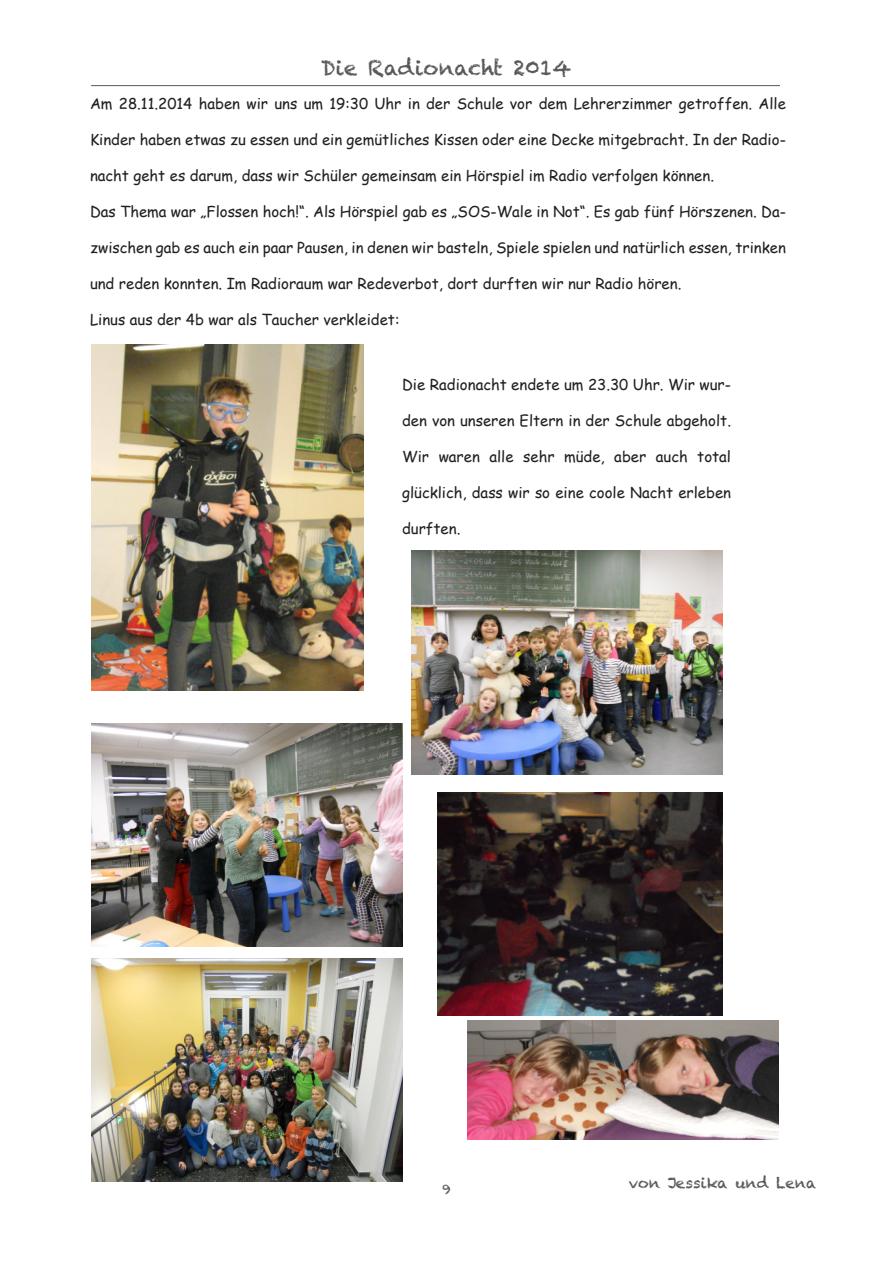
<style>
.page{position:relative;width:893px;height:1263px;background:#fff}
.page>*{position:absolute;margin:0;border:0;box-sizing:border-box;transform-origin:0 0}
.t1{font:21px "Chalkduster";color:#57585a}
.t2{font:15px "Comic Sans MS";color:#231f20}
.t3{font:15px "Chalkduster";color:#57585a}
.t4{font:13.5px "Chalkduster";color:#57585a}
</style>
<div class="page">
<hr style="left:91px;top:85px;width:689px;height:1px;background:#57585a">
<img style="left:411px;top:551px;width:311px;height:223px">
<img style="left:91px;top:345px;width:272px;height:345px">
<img style="left:91px;top:723px;width:311px;height:223px">
<img style="left:438px;top:792px;width:284px;height:223px">
<img style="left:91px;top:959px;width:311px;height:223px">
<img style="left:468px;top:1021px;width:311px;height:118px">
<h1 class="t1" style="left:321px;top:55px;width:252px">Die Radionacht 2014</h1>
<p class="t2" style="left:90px;top:92px;width:697px">Am 28.11.2014 haben wir uns um 19:30 Uhr in der Schule vor dem Lehrerzimmer getroffen. Alle</p>
<p class="t2" style="left:90px;top:128px;width:697px">Kinder haben etwas zu essen und ein gemütliches Kissen oder eine Decke mitgebracht. In der Radio-</p>
<p class="t2" style="left:90px;top:164px;width:626px">nacht geht es darum, dass wir Schüler gemeinsam ein Hörspiel im Radio verfolgen können.</p>
<p class="t2" style="left:90px;top:200px;width:697px">Das Thema war „Flossen hoch!“. Als Hörspiel gab es „SOS-Wale in Not“. Es gab fünf Hörszenen. Da-</p>
<p class="t2" style="left:90px;top:236px;width:697px">zwischen gab es auch ein paar Pausen, in denen wir basteln, Spiele spielen und natürlich essen, trinken</p>
<p class="t2" style="left:90px;top:272px;width:593px">und reden konnten. Im Radioraum war Redeverbot, dort durften wir nur Radio hören.</p>
<p class="t2" style="left:90px;top:308px;width:311px">Linus aus der 4b war als Taucher verkleidet:</p>
<p class="t2" style="left:402px;top:373px;width:330px">Die Radionacht endete um 23.30 Uhr. Wir wur-</p>
<p class="t2" style="left:402px;top:409px;width:330px">den von unseren Eltern in der Schule abgeholt.</p>
<p class="t2" style="left:402px;top:445px;width:330px">Wir waren alle sehr müde, aber auch total</p>
<p class="t2" style="left:402px;top:481px;width:330px">glücklich, dass wir so eine coole Nacht erleben</p>
<p class="t2" style="left:402px;top:517px;width:60px">durften.</p>
<p class="t4" style="left:442px;top:1181px;width:10px">9</p>
<p class="t3" style="left:629px;top:1174px;width:189px">von Jessika und Lena</p>
</div>
